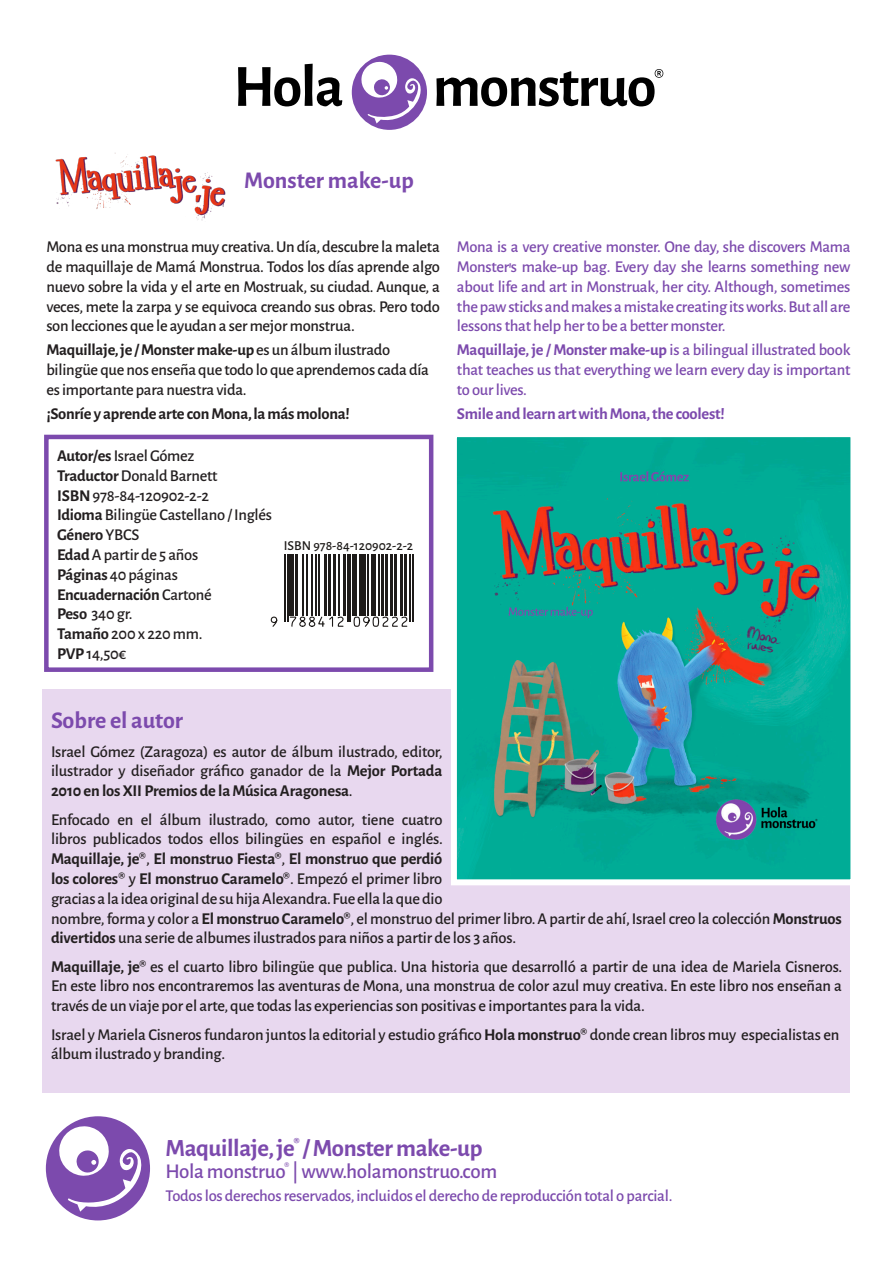
<style>
.page{position:relative;width:893px;height:1263px;background:#fff}
.page>*{position:absolute;margin:0;border:0;box-sizing:border-box;transform-origin:0 0}
.t1{font:700 24.75px "Alegreya Sans";letter-spacing:-.015em;color:#7c4aad}
.t2{font:700 24px "Alegreya Sans";color:#7c4aad}
.t3{font:500 21px "Alegreya Sans";letter-spacing:-.015em;color:#7c4aad}
.t4{font:500 16.5px/19.8px "Alegreya Sans";letter-spacing:-.01em;color:#231f20;text-align:justify}
.t5{font:500 16.5px/19.8px "Alegreya Sans";letter-spacing:-.015em;color:#7c4aad;text-align:justify}
.t6{font:700 16.5px "Alegreya Sans";letter-spacing:-.015em;color:#231f20}
.t7{font:700 16.5px "Alegreya Sans";letter-spacing:-.015em;color:#7c4aad}
.t8{font:500 13.65px "Alegreya Sans";color:#1e1b19}
.s1{font-weight:700}
.s2{font-weight:500}
</style>
<div class="page">
<div style="left:46px;top:1116px;width:104px;height:104px;background:#7c4aad;border-radius:50%"></div>
<svg style="left:58px;top:1125px;width:85px;height:87px"></svg>
<svg style="left:238px;top:64px;width:104px;height:42px"></svg>
<div style="left:352px;top:55px;width:75px;height:75px;background:#7c4aad;border-radius:50%"></div>
<svg style="left:360px;top:61px;width:62px;height:62px"></svg>
<svg style="left:436px;top:69px;width:227px;height:37px"></svg>
<img style="left:55px;top:153px;width:171px;height:68px">
<div style="left:43px;top:689px;width:807px;height:404px;background:#e8d8ef"></div>
<svg style="left:451px;top:437px;width:400px;height:449px"></svg>
<div style="left:44px;top:435px;width:389px;height:237px;border:4px solid #7c4aad"></div>
<svg style="left:270px;top:554px;width:144px;height:73px"></svg>
<p class="t2" style="left:244px;top:163px;width:171px">Monster make-up</p>
<p class="t4" style="left:46px;top:236px;width:395px">Mona es una monstrua muy creativa. Un día, descubre la maleta de maquillaje de Mamá Monstrua. Todos los días aprende algo nuevo sobre la vida y el arte en Mostruak, su ciudad. Aunque, a veces, mete la zarpa y se equivoca creando sus obras. Pero todo son lecciones que le ayudan a ser mejor monstrua.</p>
<p class="t4" style="left:46px;top:339px;width:384px;text-align:left"><span class="s1">Maquillaje, je / Monster make-up</span> es un álbum ilustrado bilingüe que nos enseña que todo lo que aprendemos cada día es importante para nuestra vida.</p>
<p class="t6" style="left:46px;top:402px;width:305px">¡Sonríe y aprende arte con Mona, la más molona!</p>
<p class="t4" style="left:57px;top:445px;width:139px"><span class="s1">Autor/es</span> Israel Gómez</p>
<p class="t4" style="left:57px;top:464px;width:162px"><span class="s1">Traductor</span> Donald Barnett</p>
<p class="t4" style="left:57px;top:484px;width:154px"><span class="s1">ISBN</span> 978-84-120902-2-2</p>
<p class="t4" style="left:57px;top:504px;width:217px"><span class="s1">Idioma</span> Bilingüe Castellano / Inglés</p>
<p class="t6" style="left:57px;top:523px;width:84px">Género <span class="s2">YBCS</span></p>
<p class="t4" style="left:57px;top:544px;width:143px"><span class="s1">Edad</span> A partir de 5 años</p>
<p class="t4" style="left:57px;top:563px;width:122px"><span class="s1">Páginas</span> 40 páginas</p>
<p class="t6" style="left:57px;top:582px;width:156px">Encuadernación <span class="s2">Cartoné</span></p>
<p class="t4" style="left:57px;top:603px;width:77px"><span class="s1">Peso</span> 340 gr.</p>
<p class="t4" style="left:57px;top:623px;width:147px"><span class="s1">Tamaño</span> 200 x 220 mm.</p>
<p class="t4" style="left:57px;top:643px;width:71px"><span class="s1">PVP</span> 14,50€</p>
<p class="t8" style="left:284px;top:536px;width:131px">ISBN 978-84-120902-2-2</p>
<p class="t5" style="left:457px;top:236px;width:395px">Mona is a very creative monster. One day, she discovers Mama Monster’s make-up bag. Every day she learns something new about life and art in Monstruak, her city. Although, sometimes the paw sticks and makes a mistake creating its works. But all are lessons that help her to be a better monster.</p>
<p class="t5" style="left:457px;top:339px;width:395px"><span class="s1">Maquillaje, je / Monster make-up</span> is a bilingual illustrated book that teaches us that everything we learn every day is important to our lives.</p>
<p class="t7" style="left:457px;top:402px;width:270px">Smile and learn art with Mona, the coolest!</p>
<p class="t2" style="left:51px;top:703px;width:134px">Sobre el autor</p>
<p class="t4" style="left:51px;top:740px;width:393px">Israel Gómez (Zaragoza) es autor de álbum ilustrado, editor, ilustrador y diseñador gráfico ganador de la <span class="s1">Mejor Portada 2010 en los XII Premios de la Música Aragonesa</span>.</p>
<p class="t4" style="left:51px;top:808px;width:792px;text-align:left">Enfocado en el álbum ilustrado, como autor, tiene cuatro<br>libros publicados todos ellos bilingües en español e inglés.<br><span class="s1">Maquillaje, je®</span>, <span class="s1">El monstruo Fiesta®</span>, <span class="s1">El monstruo que perdió<br>los colores®</span> y <span class="s1">El monstruo Caramelo®</span>. Empezó el primer libro<br>gracias a la idea original de su hija Alexandra. Fue ella la que dio<br>nombre, forma y color a <span class="s1">El monstruo Caramelo®</span>, el monstruo del primer libro. A partir de ahí, Israel creo la colección <span class="s1">Monstruos divertidos</span> una serie de albumes ilustrados para niños a partir de los 3 años.</p>
<p class="t4" style="left:51px;top:955px;width:793px"><span class="s1">Maquillaje, je®</span> es el cuarto libro bilingüe que publica. Una historia que desarrolló a partir de una idea de Mariela Cisneros.<br>En este libro nos encontraremos las aventuras de Mona, una monstrua de color azul muy creativa. En este libro nos enseñan a través de un viaje por el arte, que todas las experiencias son positivas e importantes para la vida.</p>
<p class="t4" style="left:51px;top:1023px;width:790px">Israel y Mariela Cisneros fundaron juntos la editorial y estudio gráfico <span class="s1">Hola monstruo®</span> donde crean libros muy especialistas en álbum ilustrado y branding.</p>
<p class="t1" style="left:166px;top:1130px;width:318px">Maquillaje, je<sup>®</sup> / Monster make-up</p>
<p class="t3" style="left:166px;top:1157px;width:333px">Hola monstruo<sup>®</sup> | www.holamonstruo.com</p>
<p class="t5" style="left:166px;top:1184px;width:508px">Todos los derechos reservados, incluidos el derecho de reproducción total o parcial.</p>
</div>
